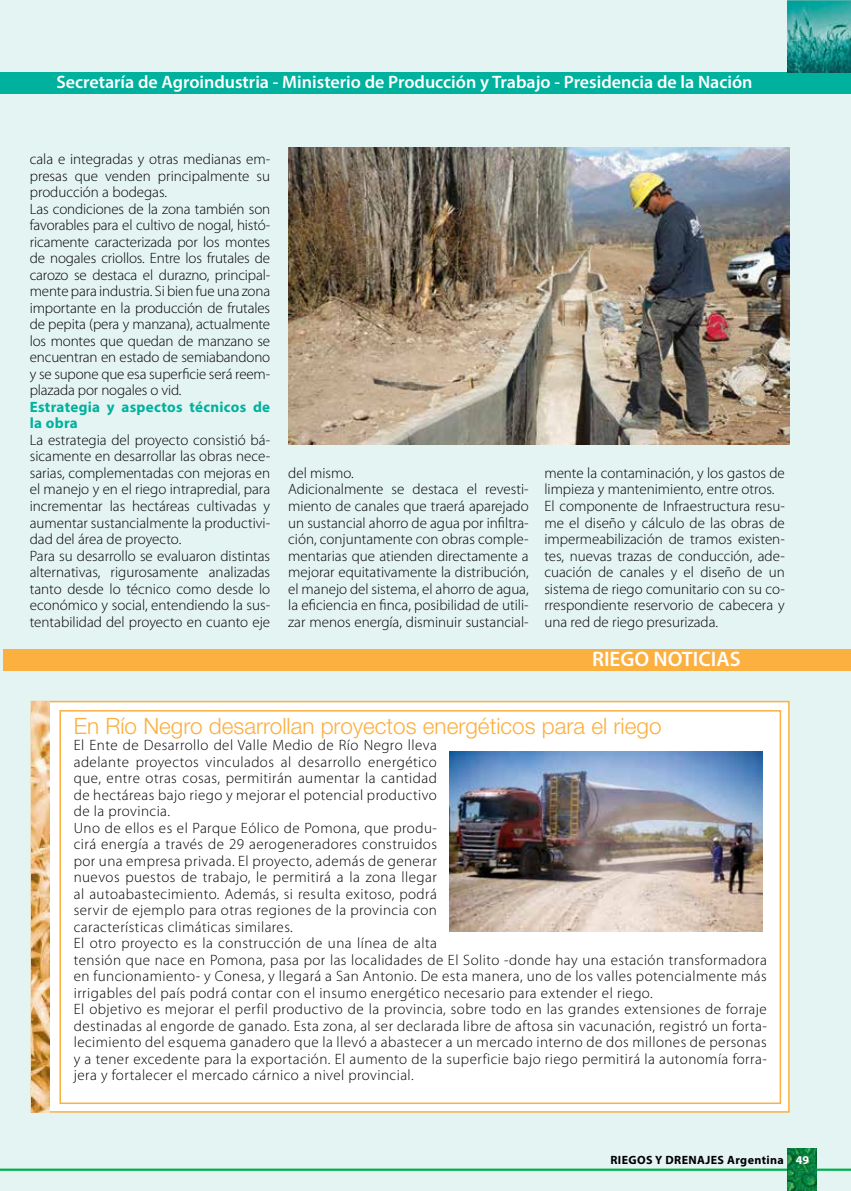
<style>
.page{position:relative;width:851px;height:1191px;background:#fff}
.page>*{position:absolute;margin:0;border:0;box-sizing:border-box;transform-origin:0 0}
.t1{font:300 22.5px "Helvetica Neue";color:#fbb040}
.t2{font:600 21px "Myriad Pro";color:#fff}
.t3{font:600 18px "Myriad Pro";color:#fff}
.t4{font:300 15px/16.5px "Myriad Pro";color:#000}
.t5{font:300 15px/16.5px "Myriad Pro";letter-spacing:.03em;color:#000}
.t6{font:700 15px/16.5px "Myriad Pro";letter-spacing:.02em;color:#00b19d}
.t7{font:700 12px "Myriad Pro";letter-spacing:.03em;color:#000}
.s1{color:#fff}
</style>
<div class="page">
<div style="left:0;top:0;width:850px;height:1191px;background:#e4f4f2"></div>
<div style="left:0;top:72px;width:850px;height:22px;background:#00b19d"></div>
<img style="left:787px;top:1px;width:63px;height:72px">
<hr style="left:0;top:1168px;width:850px;height:2px;background:#00b04c">
<img style="left:787px;top:1148px;width:29px;height:43px">
<div style="left:3px;top:649px;width:847px;height:21px;background:#fbb040"></div>
<div style="left:31px;top:701px;width:758px;height:411px;background:#fff;border:2px solid #fbb040"></div>
<div style="left:59px;top:710px;width:722px;height:394px;border:2px solid #fbb040"></div>
<img style="left:31px;top:701px;width:18px;height:411px">
<img style="left:288px;top:148px;width:501px;height:297px">
<img style="left:449px;top:751px;width:313px;height:180px">
<p class="t3" style="left:56px;top:71px;width:697px">Secretaría de Agroindustria - Ministerio de Producción y Trabajo - Presidencia de la Nación</p>
<p class="t4" style="left:30px;top:151px;width:242px">cala e integradas y otras medianas em&shy;presas que venden principalmente su producción a bodegas.<br>Las condiciones de la zona también son favorables para el cultivo de nogal, histó&shy;ricamente caracterizada por los montes de nogales criollos. Entre los frutales de carozo se destaca el durazno, principal&shy;mente para industria. Si bien fue una zona importante en la producción de frutales de pepita (pera y manzana), actualmente los montes que quedan de manzano se encuentran en estado de semiabandono y se supone que esa superficie será reem&shy;plazada por nogales o vid.</p>
<p class="t6" style="left:30px;top:398px;width:242px">Estrategia y aspectos técnicos de la obra</p>
<p class="t4" style="left:30px;top:432px;width:242px">La estrategia del proyecto consistió bá&shy;sicamente en desarrollar las obras nece&shy;sarias, complementadas con mejoras en el manejo y en el riego intrapredial, para incrementar las hectáreas cultivadas y aumentar sustancialmente la productivi&shy;dad del área de proyecto.<br>Para su desarrollo se evaluaron distintas alternativas, rigurosamente analizadas tanto desde lo técnico como desde lo económico y social, entendiendo la sus&shy;tentabilidad del proyecto en cuanto eje</p>
<p class="t4" style="left:288px;top:465px;width:242px">del mismo.<br>Adicionalmente se destaca el revesti&shy;miento de canales que traerá aparejado un sustancial ahorro de agua por infiltra&shy;ción, conjuntamente con obras comple&shy;mentarias que atienden directamente a mejorar equitativamente la distribución, el manejo del sistema, el ahorro de agua, la eficiencia en finca, posibilidad de utili&shy;zar menos energía, disminuir sustancial-</p>
<p class="t4" style="left:544px;top:465px;width:242px">mente la contaminación, y los gastos de limpieza y mantenimiento, entre otros.<br>El componente de Infraestructura resu&shy;me el diseño y cálculo de las obras de impermeabilización de tramos existen&shy;tes, nuevas trazas de conducción, ade&shy;cuación de canales y el diseño de un sistema de riego comunitario con su co&shy;rrespondiente reservorio de cabecera y una red de riego presurizada.</p>
<h2 class="t2" style="left:592px;top:646px;width:150px">RIEGO NOTICIAS</h2>
<h1 class="t1" style="left:74px;top:711px;width:589px">En Río Negro desarrollan proyectos energéticos para el riego</h1>
<p class="t5" style="left:74px;top:737px;width:694px">El Ente de Desarrollo del Valle Medio de Río Negro lleva<br>adelante proyectos vinculados al desarrollo energético<br>que, entre otras cosas, permitirán aumentar la cantidad<br>de hectáreas bajo riego y mejorar el potencial productivo<br>de la provincia.<br>Uno de ellos es el Parque Eólico de Pomona, que produ-<br>cirá energía a través de 29 aerogeneradores construidos<br>por una empresa privada. El proyecto, además de generar<br>nuevos puestos de trabajo, le permitirá a la zona llegar<br>al autoabastecimiento. Además, si resulta exitoso, podrá<br>servir de ejemplo para otras regiones de la provincia con<br>características climáticas similares.<br>El otro proyecto es la construcción de una línea de alta<br>tensión que nace en Pomona, pasa por las localidades de El Solito -donde hay una estación transformadora en funcionamiento- y Conesa, y llegará a San Antonio. De esta manera, uno de los valles potencialmente más irrigables del país podrá contar con el insumo energético necesario para extender el riego.<br>El objetivo es mejorar el perfil productivo de la provincia, sobre todo en las grandes extensiones de forraje destinadas al engorde de ganado. Esta zona, al ser declarada libre de aftosa sin vacunación, registró un forta&shy;lecimiento del esquema ganadero que la llevó a abastecer a un mercado interno de dos millones de personas y a tener excedente para la exportación. El aumento de la superficie bajo riego permitirá la autonomía forra&shy;jera y fortalecer el mercado cárnico a nivel provincial.</p>
<p class="t7" style="left:610px;top:1152px;width:200px">RIEGOS Y DRENAJES Argentina <span class="s1">49</span></p>
</div>
